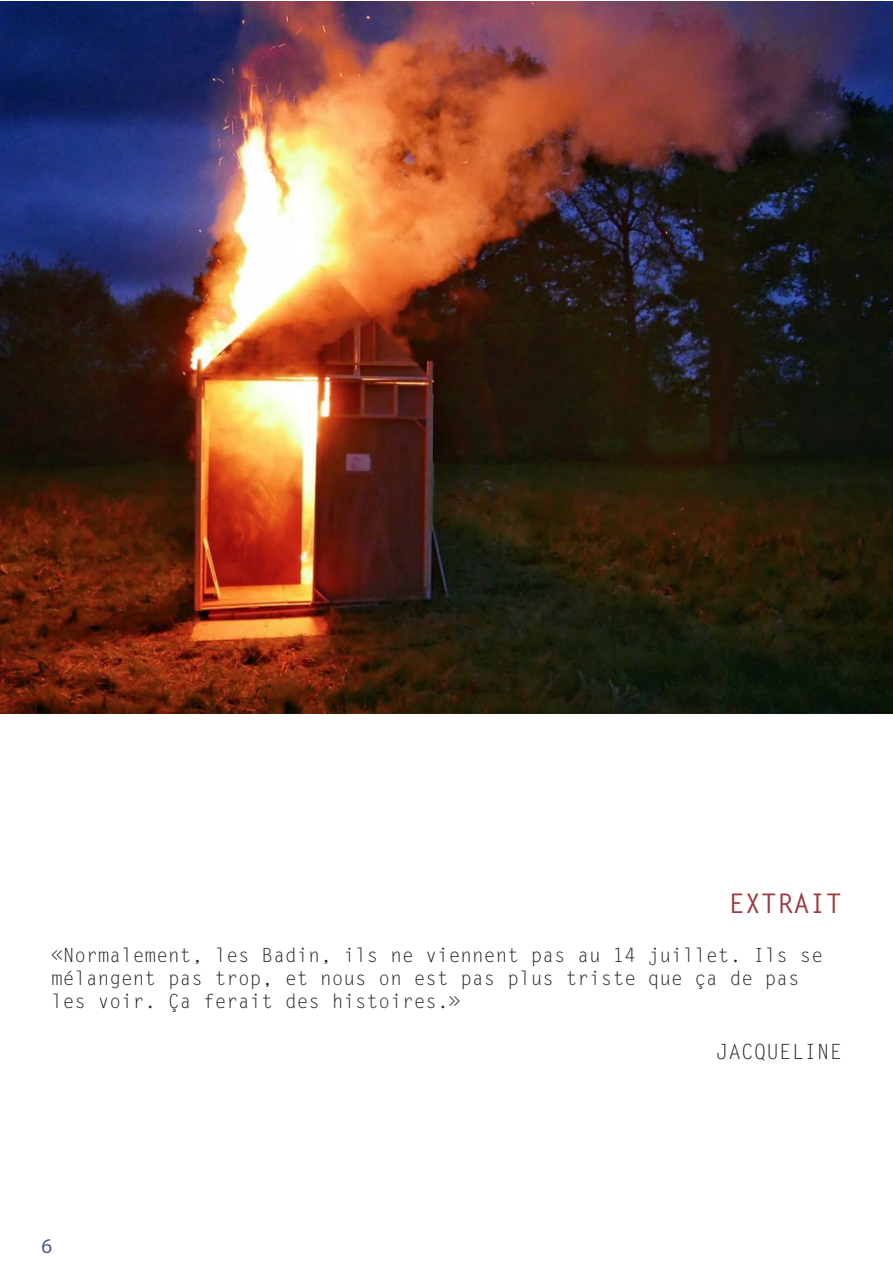
<style>
.page{position:relative;width:893px;height:1263px;background:#fff}
.page>*{position:absolute;margin:0;border:0;box-sizing:border-box;transform-origin:0 0}
.t1{font:700 27px "Letter Gothic Std";color:#9b3942}
.t2{font:21px "Letter Gothic Std";color:#231f20}
.t3{font:21px "Myriad Pro";color:#505989}
.t4{font:19.5px/23.4px "Letter Gothic Std";color:#231f20}
</style>
<div class="page">
<img style="left:0;top:2px;width:893px;height:712px">
<p class="t1" style="left:728px;top:887px;width:115px">EXTRAIT</p>
<p class="t4" style="left:51px;top:944px;width:774px">«Normalement, les Badin, ils ne viennent pas au 14 juillet. Ils se mélangent pas trop, et nous on est pas plus triste que ça de pas les voir. Ça ferait des histoires.»</p>
<p class="t2" style="left:716px;top:1039px;width:127px">JACQUELINE</p>
<p class="t3" style="left:41px;top:1233px;width:12px">6</p>
</div>
